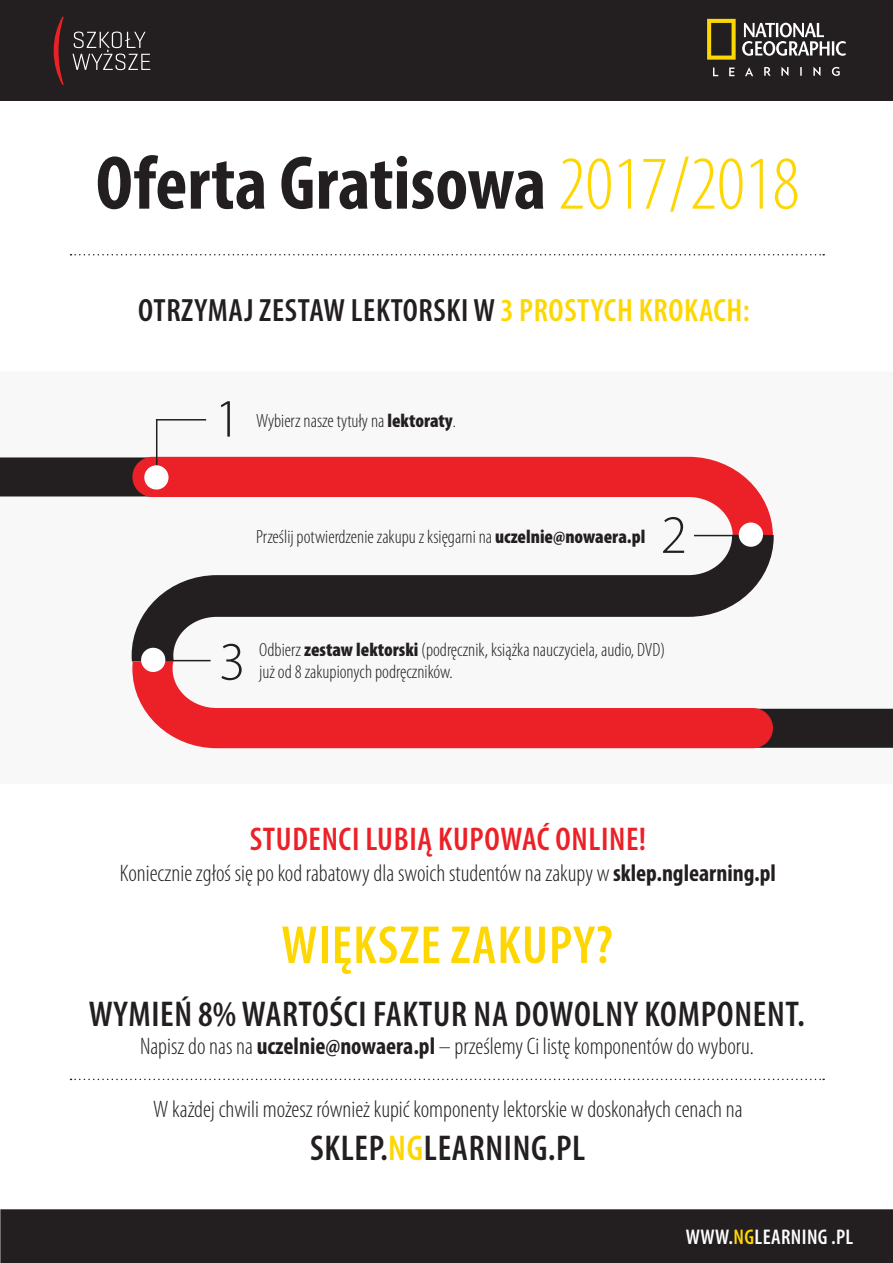
<style>
.page{position:relative;width:893px;height:1263px;background:#fff}
.page>*{position:absolute;margin:0;border:0;box-sizing:border-box;transform-origin:0 0}
.t1{font:700 condensed 76.5px "Myriad Pro";color:#231f20}
.t2{font:300 54.3px "Myriad Pro";color:#231f20}
.t3{font:600 condensed 54px "Myriad Pro";letter-spacing:.02em;color:#fed702}
.t4{font:600 condensed 36px "Myriad Pro";letter-spacing:.02em;color:#231f20}
.t5{font:600 condensed 33px "Myriad Pro";letter-spacing:.02em;color:#ec2127}
.t6{font:600 condensed 32.4px "Myriad Pro";letter-spacing:.02em;color:#231f20}
.t7{font:300 condensed 24px "Myriad Pro";color:#231f20}
.t8{font:600 condensed 21.3px "Myriad Pro";letter-spacing:.02em;color:#fff}
.t9{font:300 condensed 19.2px/22.5px "Myriad Pro";color:#231f20}
.s1{font-weight:300;color:#fed702}
.s2{color:#fed702}
.s3{font-weight:900}
.s4{font-weight:700}
</style>
<div class="page">
<div style="left:1px;top:372px;width:891px;height:411px;background:#f8f8f8"></div>
<div style="left:1px;top:1210px;width:892px;height:52px;background:#231f20"></div>
<div style="left:0;top:1209px;width:893px;height:54px;border:2px solid #231f20"></div>
<div style="left:0;top:0;width:893px;height:100px;background:#231f20"></div>
<div style="left:0;top:457px;width:172px;height:39px;background:#231f20"></div>
<div style="left:723px;top:709px;width:170px;height:39px;background:#231f20"></div>
<svg style="left:132px;top:457px;width:641px;height:77px;fill:#ec2127"></svg>
<svg style="left:131px;top:534px;width:643px;height:128px"></svg>
<svg style="left:132px;top:662px;width:641px;height:86px"></svg>
<hr style="left:156px;top:419px;width:1px;height:46px;background:#231f20">
<div style="left:145px;top:466px;width:23px;height:23px;background:#fff;border-radius:50%"></div>
<div style="left:144px;top:465px;width:25px;height:25px;border:2px solid #fff;border-radius:50%"></div>
<hr style="left:694px;top:535px;width:50px;height:1px;background:#231f20">
<div style="left:740px;top:523px;width:22px;height:23px;background:#fff;border-radius:50%"></div>
<div style="left:739px;top:522px;width:24px;height:25px;border:2px solid #fff;border-radius:50%"></div>
<hr style="left:160px;top:660px;width:51px;height:1px;background:#231f20">
<div style="left:142px;top:649px;width:22px;height:22px;background:#fff;border-radius:50%"></div>
<div style="left:141px;top:648px;width:24px;height:24px;border:2px solid #fff;border-radius:50%"></div>
<hr style="left:156px;top:419px;width:50px;height:1px;background:#231f20">
<svg style="left:71px;top:254px;width:753px;height:1px"></svg>
<svg style="left:71px;top:1079px;width:753px;height:1px"></svg>
<svg style="left:72px;top:32px;width:78px;height:38px"></svg>
<svg style="left:54px;top:17px;width:10px;height:68px"></svg>
<svg style="left:707px;top:19px;width:139px;height:57px"></svg>
<h1 class="t1" style="left:96px;top:135px;width:705px">Oferta Gratisowa <span class="s1">2017/2018</span></h1>
<h3 class="t6" style="left:138px;top:290px;width:613px">OTRZYMAJ ZESTAW LEKTORSKIW<span class="s2">3 PROSTYCH KROKACH:</span></h3>
<h2 class="t2" style="left:214px;top:386px;width:28px">1</h2>
<p class="t9" style="left:256px;top:410px;width:201px">Wybierz nasze tytuły na <span class="s3">lektoraty</span>.</p>
<p class="t9" style="left:256px;top:525px;width:391px">Prześlij potwierdzenie zakupu z księgarni na <span class="s3">uczelnie@nowaera.pl</span></p>
<h2 class="t2" style="left:661px;top:502px;width:28px">2</h2>
<h2 class="t2" style="left:219px;top:629px;width:28px">3</h2>
<p class="t9" style="left:259px;top:638px;width:408px">Odbierz <span class="s3">zestaw lektorski</span> (podręcznik, książka nauczyciela, audio, DVD) już od 8 zakupionych podręczników.</p>
<h3 class="t5" style="left:250px;top:819px;width:398px">STUDENCI LUBIĄ KUPOWAĆ ONLINE!</h3>
<p class="t7" style="left:120px;top:859px;width:657px">Koniecznie zgłoś się po kod rabatowy dla swoich studentów na zakupy w <span class="s4">sklep.nglearning.pl</span></p>
<h3 class="t3" style="left:281px;top:912px;width:333px">WIĘKSZE ZAKUPY?</h3>
<h3 class="t4" style="left:89px;top:991px;width:718px">WYMIEŃ 8%WARTOŚCI FAKTUR NA DOWOLNY KOMPONENT.</h3>
<p class="t7" style="left:140px;top:1032px;width:615px">Napisz do nas na <span class="s4">uczelnie@nowaera.pl</span> – prześlemy Ci listę komponentów do wyboru.</p>
<p class="t7" style="left:153px;top:1095px;width:591px">W każdej chwili możesz również kupić komponenty lektorskie w doskonałych cenach na</p>
<h3 class="t4" style="left:310px;top:1126px;width:277px">SKLEP.<span class="s2">NG</span>LEARNING.PL</h3>
<p class="t8" style="left:686px;top:1224px;width:169px">WWW.<span class="s2">NG</span>LEARNING .PL</p>
</div>
